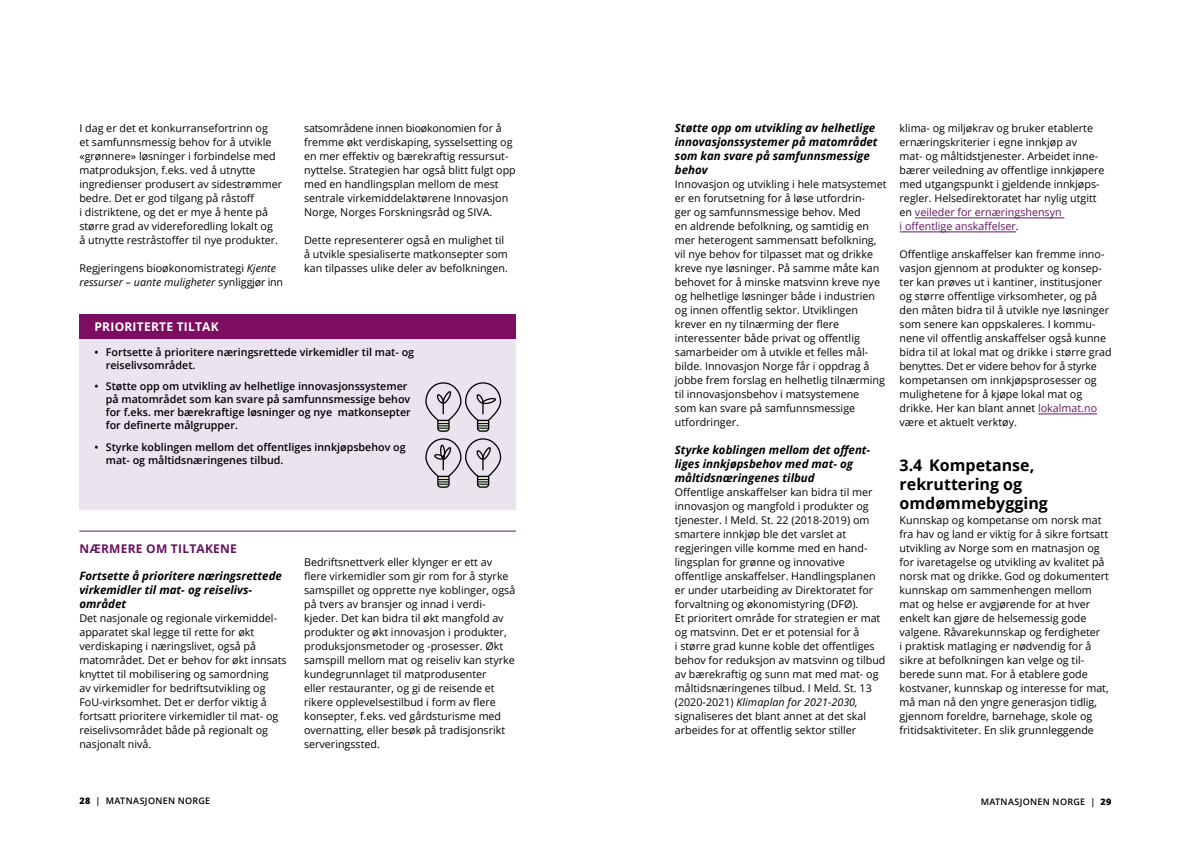
<style>
.page{position:relative;width:1191px;height:842px;background:#fff}
.page>*{position:absolute;margin:0;border:0;box-sizing:border-box;transform-origin:0 0}
.H3_Undertittel{font:700 16px/19px "Open Sans";color:#000}
.H4_mellomtittel_1{font:700 12px "Open Sans";letter-spacing:.02em;color:#661361}
.Tiltakstittel{font:700 12px "Open Sans";letter-spacing:.02em;color:#fff}
.H5_-_mellomtittel_alt{font:italic 700 11.5px/14px "Open Sans";color:#000}
.Brødtekst{font:10.7px/14px "Open Sans";color:#000}
.t1{font:600 10.7px/13px "Open Sans";color:#000}
.t2{font:600 9px "Open Sans";letter-spacing:.035em;color:#000}
.s1{font-style:italic}
.s2{color:#661361}
.s3{font-weight:800}
</style>
<div class="page">
<div style="left:79px;top:314px;width:437px;height:196px;background:#ebe4ef"></div>
<div style="left:79px;top:314px;width:437px;height:24px;background:#7d0d60"></div>
<hr style="left:915px;top:218px;width:149px;height:1px;background:#661361">
<hr style="left:899px;top:232px;width:117px;height:1px;background:#661361">
<hr style="left:1038px;top:414px;width:59px;height:1px;background:#661361">
<hr style="left:79px;top:531px;width:437px;height:1px;background:#661361">
<svg style="left:425px;top:382px;width:77px;height:50px"></svg>
<svg style="left:425px;top:438px;width:77px;height:50px"></svg>
<p class="Brødtekst" style="left:79px;top:121px;width:204px">I dag er det et konkurransefortrinn og<br>et samfunnsmessig behov for å utvikle «grønnere» løsninger i forbindelse med matproduksjon, f.eks. ved å utnytte ingredienser produsert av sidestrømmer bedre. Det er god tilgang på råstoff<br>i distriktene, og det er mye å hente på større grad av videreforedling lokalt og<br>å utnytte restråstoffer til nye produkter.</p>
<p class="Brødtekst" style="left:79px;top:261px;width:205px">Regjeringens bioøkonomistrategi <span class="s1">Kjente ressurser – uante muligheter</span> synliggjør inn</p>
<p class="Brødtekst" style="left:304px;top:121px;width:213px">satsområdene innen bioøkonomien for å fremme økt verdiskaping, sysselsetting og en mer effektiv og bærekraftig ressursut&shy;nyttelse. Strategien har også blitt fulgt opp med en handlingsplan mellom de mest sentrale virkemiddelaktørene Innovasjon Norge, Norges Forskningsråd og SIVA.</p>
<p class="Brødtekst" style="left:304px;top:233px;width:205px">Dette representerer også en mulighet til å utvikle spesialiserte matkonsepter som kan tilpasses ulike deler av befolkningen.</p>
<h4 class="Tiltakstittel" style="left:94px;top:319px;width:126px">PRIORITERTE TILTAK</h4>
<p class="t1" style="left:106px;top:345px;width:310px;text-indent:-11px">• Fortsette å prioritere næringsrettede virkemidler til mat- og reiselivsområdet.</p>
<p class="t1" style="left:106px;top:380px;width:306px;text-indent:-11px">• Støtte opp om utvikling av helhetlige innovasjonssystemer på matområdet som kan svare på samfunnsmessige behov for f.eks. mer bærekraftige løsninger og nye matkonsepter for definerte målgrupper.</p>
<p class="t1" style="left:106px;top:440px;width:301px;text-indent:-11px">• Styrke koblingen mellom det offentliges innkjøpsbehov og mat- og måltidsnæringenes tilbud.</p>
<h4 class="H4_mellomtittel_1" style="left:79px;top:541px;width:159px">NÆRMERE OM TILTAKENE</h4>
<h5 class="H5_-_mellomtittel_alt" style="left:79px;top:569px;width:204px">Fortsette å prioritere næringsrettede virkemidler til mat- og reiselivs&shy;området</h5>
<p class="Brødtekst" style="left:79px;top:611px;width:209px">Det nasjonale og regionale virkemiddel&shy;apparatet skal legge til rette for økt verdiskaping i næringslivet, også på matområdet. Det er behov for økt innsats knyttet til mobilisering og samordning<br>av virkemidler for bedriftsutvikling og FoU-virksomhet. Det er derfor viktig å fortsatt prioritere virkemidler til mat- og reiselivsområdet både på regionalt og nasjonalt nivå.</p>
<p class="Brødtekst" style="left:304px;top:555px;width:213px">Bedriftsnettverk eller klynger er ett av flere virkemidler som gir rom for å styrke samspillet og opprette nye koblinger, også på tvers av bransjer og innad i verdi&shy;kjeder. Det kan bidra til økt mangfold av produkter og økt innovasjon i produkter, produksjonsmetoder og -prosesser. Økt samspill mellom mat og reiseliv kan styrke kundegrunnlaget til matprodusenter<br>eller restauranter, og gi de reisende et rikere opplevelsestilbud i form av flere konsepter, f.eks. ved gårdsturisme med overnatting, eller besøk på tradisjonsrikt serveringssted.</p>
<h5 class="H5_-_mellomtittel_alt" style="left:675px;top:121px;width:204px">Støtte opp om utvikling av helhetlige innovasjonssystemer på matområdet som kan svare på samfunnsmessige behov</h5>
<p class="Brødtekst" style="left:675px;top:177px;width:213px">Innovasjon og utvikling i hele matsystemet er en forutsetning for å løse utfordrin-<br>ger og samfunnsmessige behov. Med<br>en aldrende befolkning, og samtidig en mer heterogent sammensatt befolkning, vil nye behov for tilpasset mat og drikke kreve nye løsninger. På samme måte kan behovet for å minske matsvinn kreve nye og helhetlige løsninger både i industrien og innen offentlig sektor. Utviklingen krever en ny tilnærming der flere interessenter både privat og offentlig samarbeider om å utvikle et felles mål&shy;bilde. Innovasjon Norge får i oppdrag å jobbe frem forslag en helhetlig tilnærming til innovasjonsbehov i matsystemene<br>som kan svare på samfunnsmessige utfordringer.</p>
<h5 class="H5_-_mellomtittel_alt" style="left:675px;top:443px;width:197px">Styrke koblingen mellom det offent&shy;liges innkjøpsbehov med mat- og måltidsnæringenes tilbud</h5>
<p class="Brødtekst" style="left:675px;top:485px;width:212px">Offentlige anskaffelser kan bidra til mer innovasjon og mangfold i produkter og tjenester. I Meld. St. 22 (2018-2019) om smartere innkjøp ble det varslet at regjeringen ville komme med en hand&shy;lingsplan for grønne og innovative offentlige anskaffelser. Handlingsplanen er under utarbeiding av Direktoratet for forvaltning og økonomistyring (DFØ).<br>Et prioritert område for strategien er mat og matsvinn. Det er et potensial for å<br>i større grad kunne koble det offentliges behov for reduksjon av matsvinn og tilbud av bærekraftig og sunn mat med mat- og måltidsnæringenes tilbud. I Meld. St. 13 (2020-2021) <span class="s1">Klimaplan for 2021-2030, </span>signaliseres det blant annet at det skal arbeides for at offentlig sektor stiller</p>
<p class="Brødtekst" style="left:899px;top:121px;width:206px">klima- og miljøkrav og bruker etablerte ernæringskriterier i egne innkjøp av<br>mat- og måltidstjenester. Arbeidet inne&shy;bærer veiledning av offentlige innkjøpere med utgangspunkt i gjeldende innkjøps&shy;regler. Helsedirektoratet har nylig utgitt en <span class="s2">veileder for ernæringshensyn<br>i offentlige anskaffelser</span>.</p>
<p class="Brødtekst" style="left:899px;top:247px;width:213px">Offentlige anskaffelser kan fremme inno&shy;vasjon gjennom at produkter og konsep&shy;ter kan prøves ut i kantiner, institusjoner og større offentlige virksomheter, og på den måten bidra til å utvikle nye Iøsninger som senere kan oppskaleres. I kommu&shy;nene vil offentlig anskaffelser også kunne bidra til at lokal mat og drikke i større grad benyttes. Det er videre behov for å styrke kompetansen om innkjøpsprosesser og mulighetene for å kjøpe lokal mat og drikke. Her kan blant annet <span class="s2">lokalmat.no </span>være et aktuelt verktøy.</p>
<h3 class="H3_Undertittel" style="left:899px;top:456px;width:150px">3.4 Kompetanse, rekruttering og omdømmebygging</h3>
<p class="Brødtekst" style="left:899px;top:513px;width:211px">Kunnskap og kompetanse om norsk mat fra hav og land er viktig for å sikre fortsatt utvikling av Norge som en matnasjon og for ivaretagelse og utvikling av kvalitet på norsk mat og drikke. God og dokumentert kunnskap om sammenhengen mellom mat og helse er avgjørende for at hver enkelt kan gjøre de helsemessig gode valgene. Råvarekunnskap og ferdigheter<br>i praktisk matlaging er nødvendig for å sikre at befolkningen kan velge og til&shy;berede sunn mat. For å etablere gode kostvaner, kunnskap og interesse for mat, må man nå den yngre generasjon tidlig, gjennom foreldre, barnehage, skole og fritidsaktiviteter. En slik grunnleggende</p>
<p class="t2" style="left:79px;top:795px;width:132px"><span class="s3">28</span> | MATNASJONEN NORGE</p>
<p class="t2" style="left:980px;top:795px;width:132px">MATNASJONEN NORGE | <span class="s3">29</span></p>
</div>
